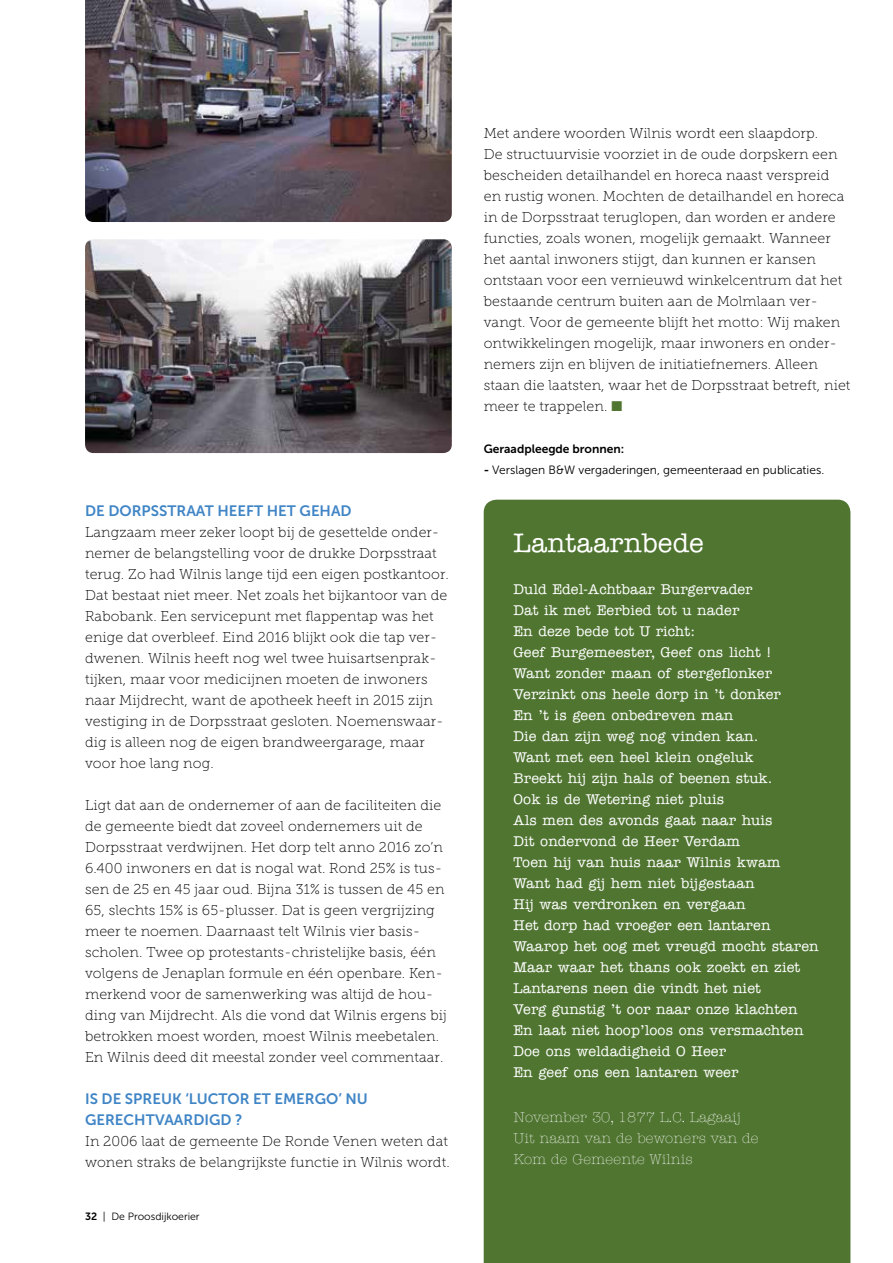
<style>
.page{position:relative;width:893px;height:1263px;background:#fff}
.page>*{position:absolute;margin:0;border:0;box-sizing:border-box;transform-origin:0 0}
.t1{font:500 27px "American Typewriter Std";letter-spacing:.01em;color:#fff}
.t2{font:15px/21px "Museo Sans 700";color:#4085c6}
.t3{font:14.25px/21px "Museo Slab 100";letter-spacing:.01em;color:#000}
.t4{font:500 14.25px/21px "American Typewriter Std";letter-spacing:.01em;color:#fff}
.t5{font:300 14.25px/21px "American Typewriter Std";letter-spacing:.01em;color:#fff}
.t6{font:12px "Museo Sans 300";color:#000}
.t7{font:12px "Museo Sans 700";color:#000}
.t8{font:10.5px "Museo Sans 300";color:#000}
.s1{font-family:"Museo Sans 700"}
.s2{color:#507531}
</style>
<div class="page">
<div style="left:484px;top:500px;width:366px;height:763px;background:#507531"></div>
<img style="left:85px;top:0;width:367px;height:222px">
<img style="left:85px;top:239px;width:367px;height:214px">
<p class="t2" style="left:85px;top:500px;width:268px">DE DORPSSTRAAT HEEFT HET GEHAD</p>
<p class="t3" style="left:85px;top:522px;width:365px">Langzaam meer zeker loopt bij de gesettelde onder&shy;nemer de belangstelling voor de drukke Dorpsstraat terug. Zo had Wilnis lange tijd een eigen postkantoor.<br>Dat bestaat niet meer. Net zoals het bijkantoor van de Rabobank. Een servicepunt met flappentap was het enige dat overbleef. Eind 2016 blijkt ook die tap ver&shy;dwenen. Wilnis heeft nog wel twee huisartsenprak&shy;tijken, maar voor medicijnen moeten de inwoners naar Mijdrecht, want de apotheek heeft in 2015 zijn vestiging in de Dorpsstraat gesloten. Noemenswaar&shy;dig is alleen nog de eigen brandweergarage, maar voor hoe lang nog.</p>
<p class="t3" style="left:85px;top:795px;width:363px">Ligt dat aan de ondernemer of aan de faciliteiten die de gemeente biedt dat zoveel ondernemers uit de Dorpsstraat verdwijnen. Het dorp telt anno 2016 zo’n 6.400 inwoners en dat is nogal wat. Rond 25% is tus&shy;sen de 25 en 45 jaar oud. Bijna 31% is tussen de 45 en 65, slechts 15% is 65-plusser. Dat is geen vergrijzing meer te noemen. Daarnaast telt Wilnis vier basis&shy;scholen. Twee op protestants-christelijke basis, één volgens de Jenaplan formule en één openbare. Ken&shy;merkend voor de samenwerking was altijd de hou&shy;ding van Mijdrecht. Als die vond dat Wilnis ergens bij betrokken moest worden, moest Wilnis meebetalen.<br>En Wilnis deed dit meestal zonder veel commentaar.</p>
<p class="t2" style="left:85px;top:1088px;width:284px">IS DE SPREUK ‘LUCTOR ET EMERGO’ NU<br>GERECHTVAARDIGD ?</p>
<p class="t3" style="left:85px;top:1131px;width:366px">In 2006 laat de gemeente De Ronde Venen weten dat wonen straks de belangrijkste functie in Wilnis wordt.</p>
<p class="t8" style="left:85px;top:1211px;width:116px"><span class="s1">32</span> | De Proosdijkoerier</p>
<p class="t3" style="left:484px;top:123px;width:368px">Met andere woorden Wilnis wordt een slaapdorp.<br>De structuurvisie voorziet in de oude dorpskern een bescheiden detailhandel en horeca naast verspreid<br>en rustig wonen. Mochten de detailhandel en horeca in de Dorpsstraat teruglopen, dan worden er andere functies, zoals wonen, mogelijk gemaakt. Wanneer het aantal inwoners stijgt, dan kunnen er kansen ontstaan voor een vernieuwd winkelcentrum dat het bestaande centrum buiten aan de Molmlaan ver&shy;vangt. Voor de gemeente blijft het motto: Wij maken ontwikkelingen mogelijk, maar inwoners en onder&shy;nemers zijn en blijven de initiatiefnemers. Alleen staan die laatsten, waar het de Dorpsstraat betreft, niet meer te trappelen. <span class="s2">■</span></p>
<p class="t7" style="left:484px;top:442px;width:142px">Geraadpleegde bronnen:</p>
<p class="t6" style="left:484px;top:463px;width:342px"><span class="s1">-</span> Verslagen B&amp;W vergaderingen, gemeenteraad en publicaties.</p>
<h1 class="t1" style="left:513px;top:528px;width:192px">Lantaarnbede</h1>
<p class="t4" style="left:513px;top:579px;width:307px">Duld Edel-Achtbaar Burgervader<br>Dat ik met Eerbied tot u nader<br>En deze bede tot U richt:<br>Geef Burgemeester, Geef ons licht !<br>Want zonder maan of stergeflonker<br>Verzinkt ons heele dorp in ’t donker<br>En ’t is geen onbedreven man<br>Die dan zijn weg nog vinden kan.<br>Want met een heel klein ongeluk<br>Breekt hij zijn hals of beenen stuk.<br>Ook is de Wetering niet pluis<br>Als men des avonds gaat naar huis<br>Dit ondervond de Heer Verdam<br>Toen hij van huis naar Wilnis kwam<br>Want had gij hem niet bijgestaan<br>Hij was verdronken en vergaan<br>Het dorp had vroeger een lantaren<br>Waarop het oog met vreugd mocht staren<br>Maar waar het thans ook zoekt en ziet<br>Lantarens neen die vindt het niet<br>Verg gunstig ’t oor naar onze klachten<br>En laat niet hoop’loos ons versmachten<br>Doe ons weldadigheid O Heer<br>En geef ons een lantaren weer</p>
<p class="t5" style="left:513px;top:1107px;width:247px">November 30, 1877 L.C. Lagaaij<br>Uit naam van de bewoners van de<br>Kom de Gemeente Wilnis</p>
</div>
